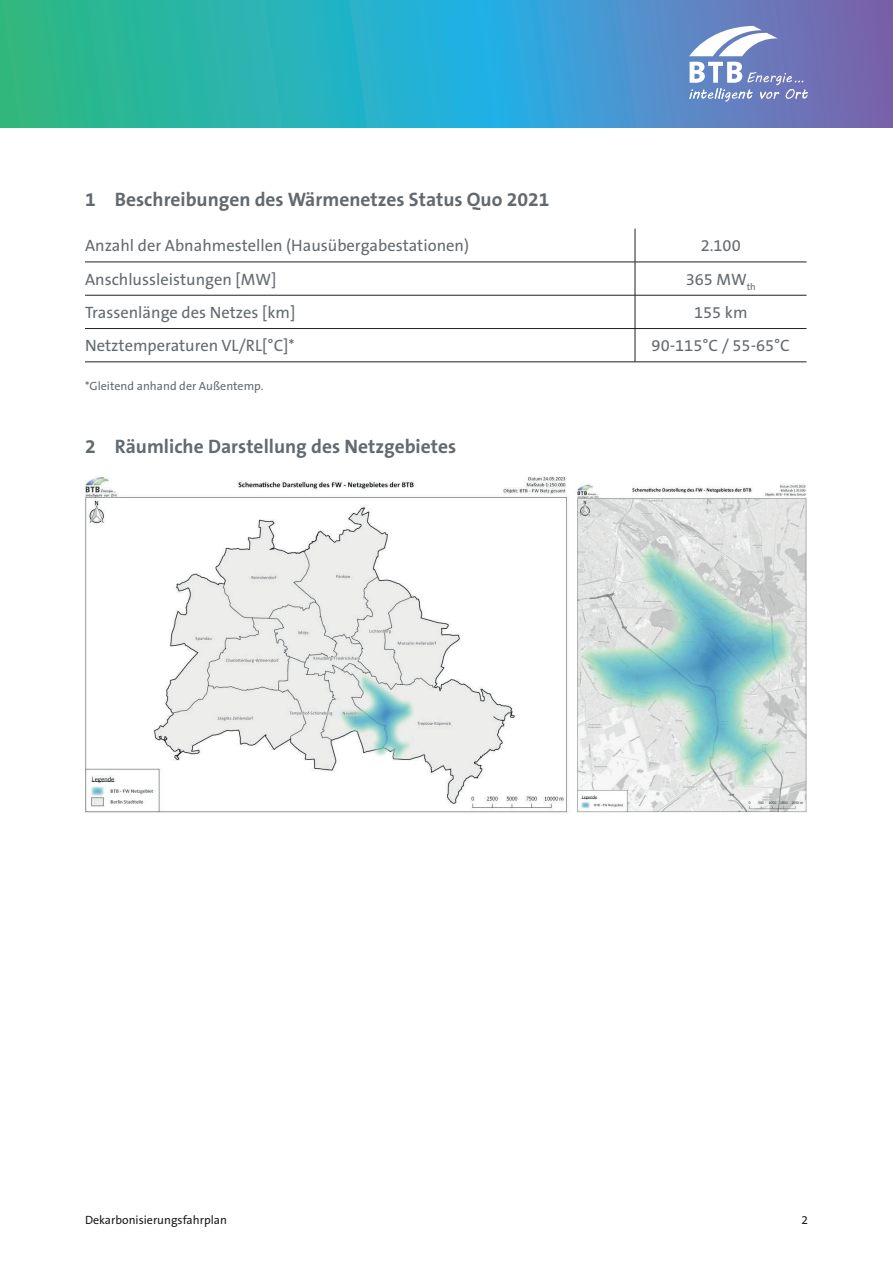
<style>
.page{position:relative;width:893px;height:1263px;background:#fff}
.page>*{position:absolute;margin:0;border:0;box-sizing:border-box;transform-origin:0 0}
.t1{font:700 19.5px "The Sans B7";color:#636a6f}
.Content{font:16.5px "The Sans B5 Plain";color:#636a6f}
.Content-2{font:12px "The Sans B5 Plain";color:#636a6f}
.t2{font:12px "The Sans B5 Plain";color:#1a1c21}
</style>
<div class="page">
<svg style="left:0;top:0;width:893px;height:128px;background:#3aa2ba"></svg>
<svg style="left:689px;top:62px;width:119px;height:40px"></svg>
<svg style="left:689px;top:26px;width:89px;height:30px"></svg>
<hr style="left:635px;top:229px;width:1px;height:33px;background:#231f20">
<hr style="left:85px;top:262px;width:550px;height:1px;background:#231f20">
<hr style="left:635px;top:262px;width:171px;height:1px;background:#231f20">
<hr style="left:635px;top:262px;width:1px;height:33px;background:#231f20">
<hr style="left:85px;top:295px;width:550px;height:1px;background:#231f20">
<hr style="left:635px;top:295px;width:171px;height:1px;background:#231f20">
<hr style="left:635px;top:295px;width:1px;height:33px;background:#231f20">
<hr style="left:85px;top:328px;width:550px;height:1px;background:#231f20">
<hr style="left:635px;top:328px;width:171px;height:1px;background:#231f20">
<hr style="left:635px;top:329px;width:1px;height:33px;background:#231f20">
<hr style="left:85px;top:362px;width:550px;height:1px;background:#231f20">
<hr style="left:635px;top:362px;width:171px;height:1px;background:#231f20">
<img style="left:85px;top:473px;width:483px;height:340px">
<img style="left:577px;top:484px;width:229px;height:329px">
<p class="t1" style="left:85px;top:189px;width:466px">1 Beschreibungen des Wärmenetzes Status Quo 2021</p>
<p class="Content" style="left:85px;top:237px;width:386px">Anzahl der Abnahmestellen (Hausübergabestationen)</p>
<p class="Content" style="left:701px;top:237px;width:42px">2.100</p>
<p class="Content" style="left:85px;top:270px;width:193px">Anschlussleistungen [MW]</p>
<p class="Content" style="left:686px;top:270px;width:72px">365 MW<sub>th</sub></p>
<p class="Content" style="left:85px;top:304px;width:212px">Trassenlänge des Netzes [km]</p>
<p class="Content" style="left:694px;top:304px;width:55px">155 km</p>
<p class="Content" style="left:85px;top:337px;width:211px">Netztemperaturen VL/RL[°C]*</p>
<p class="Content" style="left:652px;top:337px;width:140px">90-115°C / 55-65°C</p>
<p class="Content-2" style="left:85px;top:380px;width:180px">*Gleitend anhand der Außentemp.</p>
<p class="t1" style="left:85px;top:436px;width:373px">2 Räumliche Darstellung des Netzgebietes</p>
<p class="t2" style="left:85px;top:1213px;width:143px">Dekarbonisierungsfahrplan</p>
<p class="t2" style="left:801px;top:1213px;width:8px">2</p>
</div>
